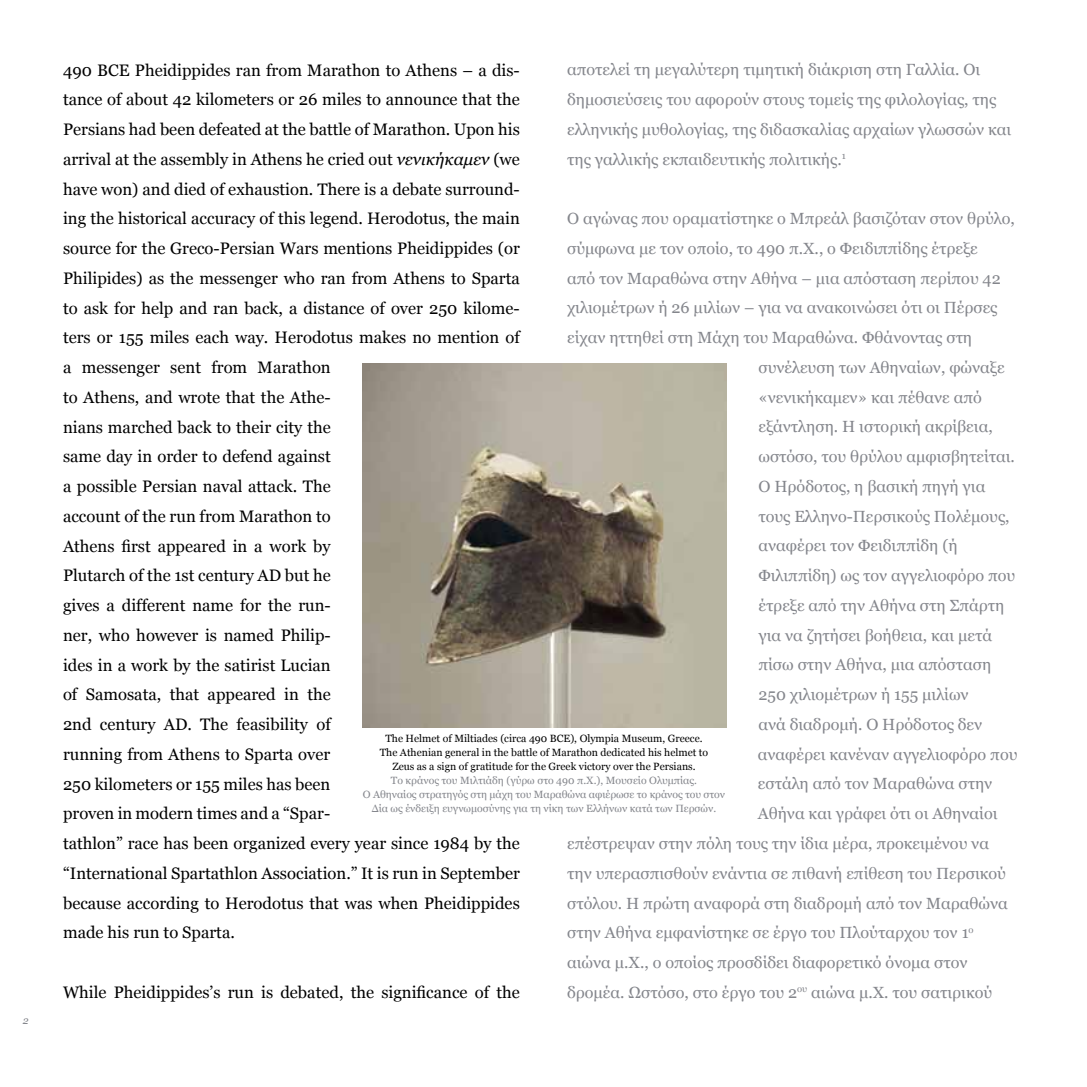
<style>
.page{position:relative;width:1087px;height:1087px;background:#fff}
.page>*{position:absolute;margin:0;border:0;box-sizing:border-box;transform-origin:0 0}
.t1{font:16.62px/29.8px "Georgia";color:#000}
.t2{font:16.1px/29.8px "Georgia";color:#84868c}
.t3{font:10.5px/14px "Georgia";color:#000;text-align:center}
.t4{font:10.5px/14px "Georgia";color:#84868c;text-align:center}
.t5{font:italic 10.5px "Georgia";color:#84868c}
.s1{font-style:italic}
</style>
<div class="page">
<img style="left:362px;top:363px;width:365px;height:365px">
<p class="t5" style="left:23px;top:1013px;width:7px">2</p>
<p class="t2" style="left:567px;top:55px;width:445px">αποτελεί τη μεγαλύτερη τιμητική διάκριση στη Γαλλία. Οι δημοσιεύσεις του αφορούν στους τομείς της φιλολογίας, της ελληνικής μυθολογίας, της διδασκαλίας αρχαίων γλωσσών και της γαλλικής εκπαιδευτικής πολιτικής.<sup>1</sup></p>
<p class="t1" style="left:63px;top:55px;width:459px">490 BCE Pheidippides ran from Marathon to Athens – a dis&shy;tance of about 42 kilometers or 26 miles to announce that the Persians had been defeated at the battle of Marathon. Upon his arrival at the assembly in Athens he cried out <span class="s1">νενικήκαμεν</span> (we have won) and died of exhaustion. There is a debate surround&shy;ing the historical accuracy of this legend. Herodotus, the main source for the Greco-Persian Wars mentions Pheidippides (or Philipides) as the messenger who ran from Athens to Sparta to ask for help and ran back, a distance of over 250 kilome&shy;ters or 155 miles each way. Herodotus makes no mention of a messenger sent from Marathon<br>to Athens, and wrote that the Athe-<br>nians marched back to their city the<br>same day in order to defend against<br>a possible Persian naval attack. The<br>account of the run from Marathon to<br>Athens first appeared in a work by<br>Plutarch of the 1st century AD but he<br>gives a different name for the run-<br>ner, who however is named Philip-<br>ides in a work by the satirist Lucian<br>of Samosata, that appeared in the<br>2nd century AD . The feasibility of<br>running from Athens to Sparta over<br>250 kilometers or 155 miles has been<br>proven in modern times and a “Spar-<br>tathlon” race has been organized every year since 1984 by the “International Spartathlon Association.” It is run in September because according to Herodotus that was when Pheidippides made his run to Sparta.</p>
<p class="t2" style="left:567px;top:204px;width:449px">Ο αγώνας που οραματίστηκε ο Μπρεάλ βασιζόταν στον θρύλο,</p>
<p class="t2" style="left:567px;top:234px;width:412px">σύμφωνα με τον οποίο, το 490 π.Χ., ο Φειδιππίδης έτρεξε</p>
<p class="t2" style="left:567px;top:263px;width:435px">από τον Μαραθώνα στην Αθήνα – μια απόσταση περίπου 42</p>
<p class="t2" style="left:567px;top:293px;width:432px">χιλιομέτρων ή 26 μιλίων – για να ανακοινώσει ότι οι Πέρσες</p>
<p class="t2" style="left:567px;top:323px;width:406px">είχαν ηττηθεί στη Μάχη του Μαραθώνα. Φθάνοντας στη</p>
<p class="t2" style="left:758px;top:353px;width:248px">συνέλευση των Αθηναίων, φώναξε</p>
<p class="t2" style="left:758px;top:382px;width:225px">«νενικήκαμεν» και πέθανε από</p>
<p class="t2" style="left:758px;top:412px;width:236px">εξάντληση. Η ιστορική ακρίβεια,</p>
<p class="t2" style="left:758px;top:442px;width:258px">ωστόσο, του θρύλου αμφισβητείται.</p>
<p class="t2" style="left:758px;top:472px;width:228px">Ο Ηρόδοτος, η βασική πηγή για</p>
<p class="t2" style="left:758px;top:501px;width:253px">τους Ελληνο-Περσικούς Πολέμους,</p>
<p class="t2" style="left:758px;top:531px;width:201px">αναφέρει τον Φειδιππίδη (ή</p>
<p class="t2" style="left:758px;top:561px;width:258px">Φιλιππίδη) ως τον αγγελιοφόρο που</p>
<p class="t2" style="left:758px;top:591px;width:247px">έτρεξε από την Αθήνα στη Σπάρτη</p>
<p class="t2" style="left:758px;top:620px;width:235px">για να ζητήσει βοήθεια, και μετά</p>
<p class="t2" style="left:758px;top:650px;width:234px">πίσω στην Αθήνα, μια απόσταση</p>
<p class="t2" style="left:758px;top:680px;width:212px">250 χιλιομέτρων ή 155 μιλίων</p>
<p class="t2" style="left:758px;top:710px;width:225px">ανά διαδρομή. Ο Ηρόδοτος δεν</p>
<p class="t2" style="left:758px;top:739px;width:261px">αναφέρει κανέναν αγγελιοφόρο που</p>
<p class="t2" style="left:758px;top:769px;width:236px">εστάλη από τον Μαραθώνα στην</p>
<p class="t2" style="left:758px;top:799px;width:241px">Αθήνα και γράφει ότι οι Αθηναίοι</p>
<p class="t2" style="left:567px;top:829px;width:423px">επέστρεψαν στην πόλη τους την ίδια μέρα, προκειμένου να</p>
<p class="t2" style="left:567px;top:858px;width:440px">την υπερασπισθούν ενάντια σε πιθανή επίθεση του Περσικού</p>
<p class="t2" style="left:567px;top:888px;width:442px">στόλου. Η πρώτη αναφορά στη διαδρομή από τον Μαραθώνα</p>
<p class="t2" style="left:567px;top:918px;width:408px">στην Αθήνα εμφανίστηκε σε έργο του Πλούταρχου τον 1<sup>ο</sup></p>
<p class="t2" style="left:567px;top:948px;width:402px">αιώνα μ.Χ., ο οποίος προσδίδει διαφορετικό όνομα στον</p>
<p class="t2" style="left:567px;top:977px;width:427px">δρομέα. Ωστόσο, στο έργο του 2<sup>ου</sup> αιώνα μ.Χ. του σατιρικού</p>
<p class="t3" style="left:380px;top:731px;width:330px">The Helmet of Miltiades (circa 490 BCE), Olympia Museum, Greece.<br>The Athenian general in the battle of Marathon dedicated his helmet to<br>Zeus as a sign of gratitude for the Greek victory over the Persians.</p>
<p class="t4" style="left:363px;top:773px;width:364px">Το κράνος του Μιλτιάδη (γύρω στο 490 π.Χ.), Μουσείο Ολυμπίας.<br>Ο Αθηναίος στρατηγός στη μάχη του Μαραθώνα αφιέρωσε το κράνος του στον<br>Δία ως ένδειξη ευγνωμοσύνης για τη νίκη των Ελλήνων κατά των Περσών.</p>
<p class="t1" style="left:63px;top:977px;width:458px">While Pheidippides’s run is debated, the significance of the</p>
</div>
